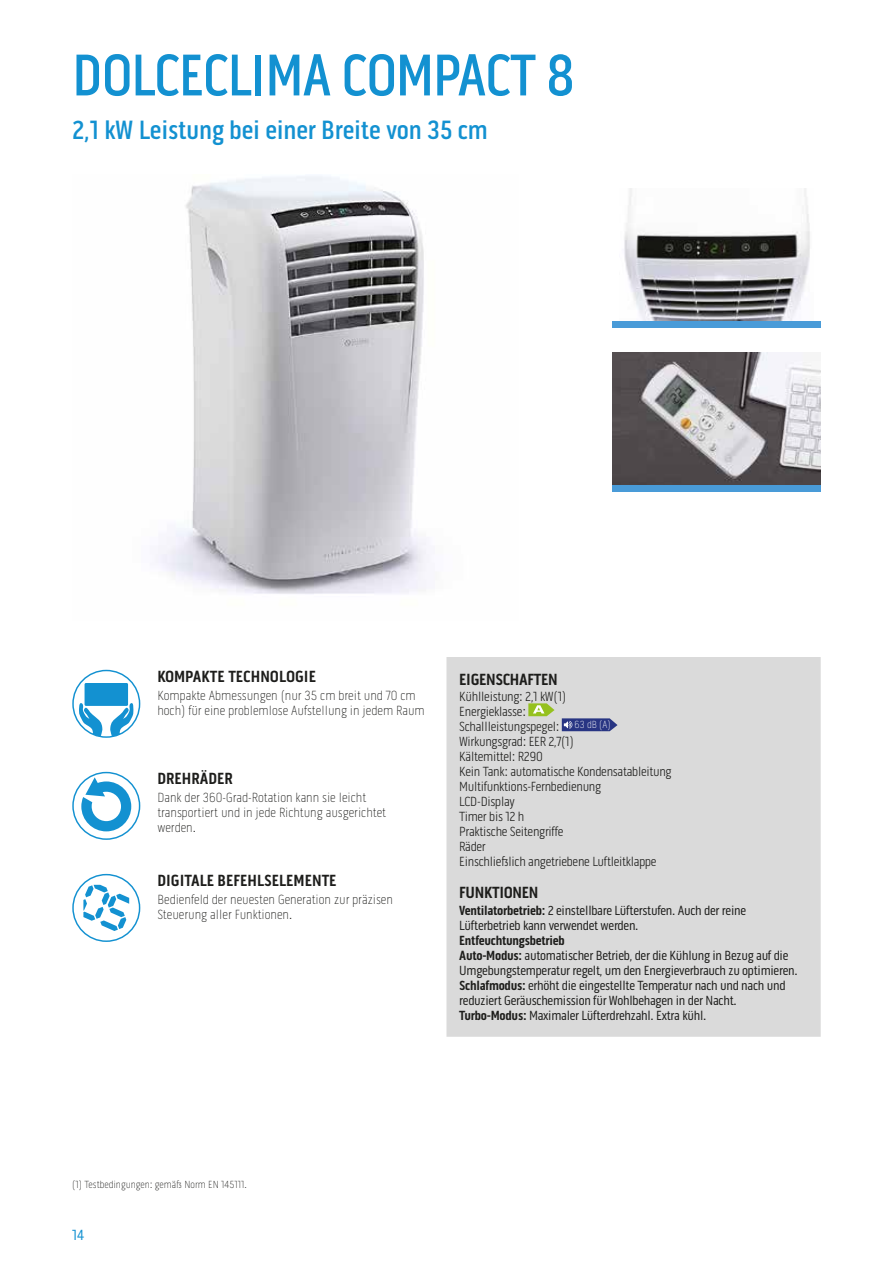
<style>
.page{position:relative;width:893px;height:1263px;background:#fff}
.page>*{position:absolute;margin:0;border:0;box-sizing:border-box;transform-origin:0 0}
.t1{font:500 60px "Pill Gothic 300 mg";letter-spacing:-.02em;color:#1391d1;scale:.95 1}
.t2{font:500 27px "Pill Gothic 300 mg";letter-spacing:-.01em;color:#1391d1}
.t3{font:700 16.5px "Pill Gothic 300 mg";color:#1d1d1b}
.t4{font:700 16.5px "Pill Gothic 300 mg";letter-spacing:-.02em;color:#1d1d1b}
.t5{font:15px "Pill Gothic 300 mg";color:#1391d1}
.t6{font:13.5px/15px "Pill Gothic 300 mg";letter-spacing:-.02em;color:#1d1d1b}
.t7{font:300 13.5px/15px "Pill Gothic 300 mg";letter-spacing:-.02em;color:#1d1d1b}
.t8{font:100 13.5px/15px "Pill Gothic 300 mg";color:#1d1d1b}
.t9{font:100 10.5px "Pill Gothic 300 mg";color:#1d1d1b}
.s1{font-weight:700}
</style>
<div class="page">
<img style="left:156px;top:176px;width:273px;height:418px">
<img style="left:624px;top:189px;width:186px;height:132px">
<div style="left:612px;top:321px;width:209px;height:7px;background:#499bd8"></div>
<img style="left:612px;top:353px;width:209px;height:132px">
<div style="left:612px;top:485px;width:209px;height:7px;background:#499bd8"></div>
<div style="left:85px;top:683px;width:43px;height:23px;background:#1391d1"></div>
<svg style="left:79px;top:703px;width:24px;height:34px"></svg>
<svg style="left:110px;top:703px;width:24px;height:34px"></svg>
<div style="left:72px;top:670px;width:68px;height:68px;border:1px solid #1391d1;border-radius:50%"></div>
<div style="left:72px;top:772px;width:68px;height:68px;border:1px solid #1391d1;border-radius:50%"></div>
<svg style="left:81px;top:777px;width:50px;height:54px"></svg>
<div style="left:72px;top:874px;width:68px;height:68px;border:1px solid #1391d1;border-radius:50%"></div>
<svg style="left:83px;top:885px;width:46px;height:46px"></svg>
<div style="left:446px;top:657px;width:375px;height:380px;background:#dadada"></div>
<svg style="left:528px;top:703px;width:26px;height:13px"></svg>
<svg style="left:562px;top:718px;width:55px;height:13px"></svg>
<h1 class="t1" style="left:72px;top:40px;width:531px">DOLCECLIMA COMPACT 8</h1>
<h2 class="t2" style="left:72px;top:114px;width:417px">2,1 kW Leistung bei einer Breite von 35 cm</h2>
<p class="t3" style="left:157px;top:667px;width:160px">KOMPAKTE TECHNOLOGIE</p>
<p class="t8" style="left:157px;top:688px;width:269px">Kompakte Abmessungen (nur 35 cm breit und 70 cm hoch) für eine problemlose Aufstellung in jedem Raum</p>
<p class="t3" style="left:157px;top:769px;width:77px">DREHRÄDER</p>
<p class="t8" style="left:157px;top:790px;width:230px">Dank der 360-Grad-Rotation kann sie leicht transportiert und in jede Richtung ausgerichtet werden.</p>
<p class="t3" style="left:157px;top:871px;width:181px">DIGITALE BEFEHLSELEMENTE</p>
<p class="t8" style="left:157px;top:892px;width:237px">Bedienfeld der neuesten Generation zur präzisen<br>Steuerung aller Funktionen.</p>
<p class="t4" style="left:459px;top:669px;width:100px">EIGENSCHAFTEN</p>
<p class="t7" style="left:459px;top:689px;width:214px">Kühlleistung: 2,1 kW(1)<br>Energieklasse:<br>Schallleistungspegel: <sup>63</sup> <sup>dB</sup> <sup>(A)<br></sup>Wirkungsgrad: EER 2,7(1)<br>Kältemittel: R290<br>Kein Tank: automatische Kondensatableitung<br>Multifunktions-Fernbedienung<br>LCD-Display<br>Timer bis 12 h<br>Praktische Seitengriffe<br>Räder<br>Einschließlich angetriebene Luftleitklappe</p>
<p class="t4" style="left:459px;top:883px;width:81px">FUNKTIONEN</p>
<p class="t6" style="left:459px;top:903px;width:288px"><span class="s1">Ventilatorbetrieb:</span> 2 einstellbare Lüfterstufen. Auch der reine<br>Lüfterbetrieb kann verwendet werden.</p>
<p class="t6" style="left:459px;top:933px;width:340px"><span class="s1">Entfeuchtungsbetrieb<br>Auto-Modus:</span> automatischer Betrieb, der die Kühlung in Bezug auf die Umgebungstemperatur regelt, um den Energieverbrauch zu optimieren.<br><span class="s1">Schlafmodus:</span> erhöht die eingestellte Temperatur nach und nach und reduziert Geräuschemission für Wohlbehagen in der Nacht.<br><span class="s1">Turbo-Modus:</span> Maximaler Lüfterdrehzahl. Extra kühl.</p>
<p class="t9" style="left:72px;top:1178px;width:176px">(1) Testbedingungen: gemäß Norm EN 145111.</p>
<p class="t5" style="left:72px;top:1226px;width:13px">14</p>
</div>
